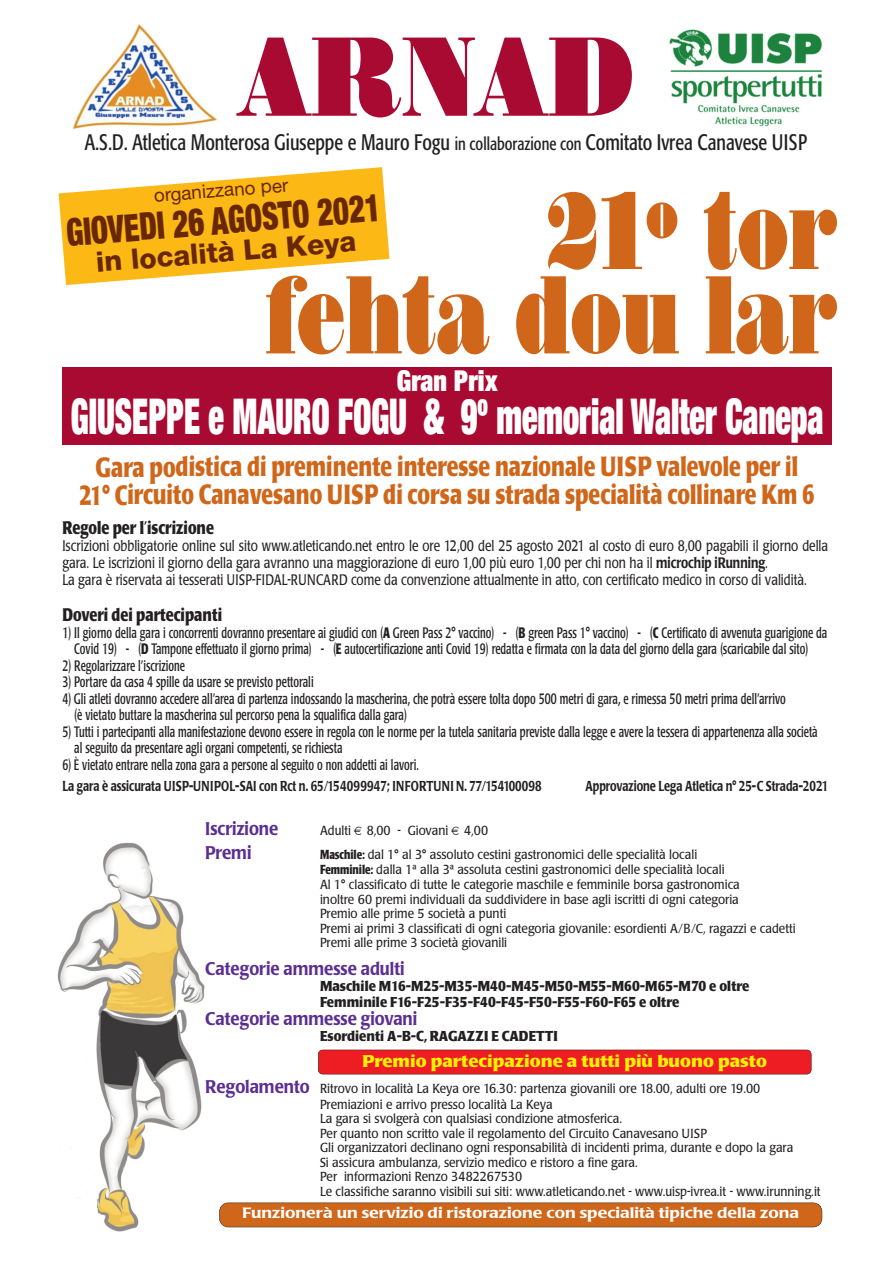
<style>
.page{position:relative;width:893px;height:1263px;background:#fff}
.page>*{position:absolute;margin:0;border:0;box-sizing:border-box;transform-origin:0 0}
.t1{font:117.15px "Thorowgood D";color:#a90a31;scale:.84 1}
.t2{font:115.65px/84.4px "Thorowgood D";color:#cf6619;text-align:right;scale:.73 1}
.t3{font:900 condensed 49.5px "Helvetica Neue LT Std";color:#fff;scale:.65 1}
.t4{font:900 condensed 38.1px "Helvetica Neue LT Std";color:#682700;scale:.8 1}
.t5{font:900 condensed 28.8px "Helvetica Neue LT Std";color:#fff;scale:.9 1}
.t6{font:800 28.2px "Helvetica Neue LT Std";color:#682700}
.t7{font:700 27.45px/27.9px "Poppl Laudatio";color:#cf6619;text-align:center;scale:.76 1}
.t8{font:condensed 22.2px "Formata";color:#231f20;scale:.9 1}
.t9{font:18.75px "Helvetica Neue LT Std";color:#682700}
.t10{font:500 18.15px "Poppl Laudatio";color:#5b2e91;scale:.9 1}
.t11{font:700 18px "Poppl Laudatio";color:#231f20;scale:.79 1}
.t12{font:700 16.8px "Poppl Laudatio";color:#fff101;scale:1.07 1}
.t13{font:condensed 15px/16.5px "Poppl Laudatio";color:#231f20;scale:.79 1}
.t14{font:15px/16.8px "Poppl Laudatio";color:#231f20;scale:.79 1}
.t15{font:500 14.7px "Poppl Laudatio";color:#fff;scale:1.16 1}
.t16{font:700 14.25px/15.8px "Poppl Laudatio";color:#231f20;scale:.9 1}
.t17{font:500 14.25px "Poppl Laudatio";color:#231f20;scale:.76 1}
.t18{font:12.9px/14.5px "Poppl Laudatio";color:#231f20;scale:.9 1}
.s1{font-size:18px}
.s2{font-weight:500}
.s3{font-weight:700}
.s4{font-weight:700;font-stretch:condensed}
.s5{font-weight:500;font-size:18.15px;color:#5b2e91}
</style>
<div class="page">
<img style="left:57px;top:842px;width:148px;height:390px">
<img style="left:669px;top:30px;width:154px;height:97px">
<img style="left:72px;top:24px;width:145px;height:105px">
<svg style="left:59px;top:167px;width:330px;height:118px"></svg>
<div style="left:62px;top:367px;width:770px;height:78px;background:#a90a31"></div>
<div style="left:219px;top:1203px;width:603px;height:24px;background:#cf6619;border-radius:9px"></div>
<div style="left:219px;top:1202px;width:603px;height:25px;border:1px solid #231f20;border-radius:9px"></div>
<div style="left:318px;top:1050px;width:493px;height:24px;background:#ee1d23;border-radius:4px"></div>
<div style="left:318px;top:1050px;width:493px;height:24px;border:1px solid #231f20;border-radius:5px"></div>
<h1 class="t1" style="left:237px;top:35px;width:474px">ARNAD</h1>
<h3 class="t8" style="left:85px;top:133px;width:804px">A.S.D. Atletica Monterosa Giuseppe e Mauro Fogu <span class="s1">in collaborazione con</span> Comitato Ivrea Canavese UISP</h3>
<h3 class="t9" style="left:153px;top:185px;width:136px;rotate:-5deg">organizzano per</h3>
<h2 class="t2" style="left:265px;top:199px;width:784px">21º tor<br>fehta dou lar</h2>
<h3 class="t5" style="left:397px;top:364px;width:113px">Gran Prix</h3>
<h3 class="t3" style="left:71px;top:387px;width:1160px">GIUSEPPE e MAURO FOGU &amp; 9º memorial Walter Canepa</h3>
<h3 class="t4" style="left:64px;top:212px;width:396px;rotate:-5deg">GIOVEDI 26 AGOSTO 2021</h3>
<h3 class="t6" style="left:95px;top:247px;width:262px;rotate:-5deg">in località La Keya</h3>
<h3 class="t7" style="left:79px;top:455px;width:970px">Gara podistica di preminente interesse nazionale UISP valevole per il<br>21° Circuito Canavesano UISP di corsa su strada specialità collinare Km 6</h3>
<h3 class="t11" style="left:62px;top:520px;width:193px">Regole per l’iscrizione</h3>
<p class="t14" style="left:62px;top:539px;width:971px">Iscrizioni obbligatorie online sul sito www.atleticando.net entro le ore 12,00 del 25 agosto 2021 al costo di euro 8,00 pagabili il giorno della gara. Le iscrizioni il giorno della gara avranno una maggiorazione di euro 1,00 più euro 1,00 per chi non ha il <span class="s2">microchip iRunning</span>.<br>La gara è riservata ai tesserati UISP-FIDAL-RUNCARD come da convenzione attualmente in atto, con certificato medico in corso di validità.</p>
<h3 class="t11" style="left:62px;top:607px;width:204px">Doveri dei partecipanti</h3>
<p class="t13" style="left:62px;top:626px;width:970px;text-align:center">1) Il giorno della gara i concorrenti dovranno presentare ai giudici con (<span class="s3">A</span> Green Pass 2° vaccino) - (<span class="s3">B</span> green Pass 1° vaccino) - (<span class="s3">C</span> Certificato di avvenuta guarigione da<br>Covid 19) - (<span class="s3">D</span> Tampone effettuato il giorno prima) - (<span class="s3">E</span> autocertificazione anti Covid 19) redatta e firmata con la data del giorno della gara (scaricabile dal sito)</p>
<p class="t13" style="left:62px;top:659px;width:157px">2) Regolarizzare l’iscrizione</p>
<p class="t13" style="left:62px;top:675px;width:320px">3) Portare da casa 4 spille da usare se previsto pettorali</p>
<p class="t13" style="left:74px;top:692px;width:902px;text-indent:-12px">4) Gli atleti dovranno accedere all’area di partenza indossando la mascherina, che potrà essere tolta dopo 500 metri di gara, e rimessa 50 metri prima dell’arrivo (è vietato buttare la mascherina sul percorso pena la squalifica dalla gara)</p>
<p class="t13" style="left:74px;top:725px;width:942px;text-indent:-12px">5) Tutti i partecipanti alla manifestazione devono essere in regola con le norme per la tutela sanitaria previste dalla legge e avere la tessera di appartenenza alla società al seguito da presentare agli organi competenti, se richiesta</p>
<p class="t13" style="left:62px;top:758px;width:453px">6) È vietato entrare nella zona gara a persone al seguito o non addetti ai lavori.</p>
<p class="t17" style="left:62px;top:780px;width:632px">La gara è assicurata UISP-UNIPOL-SAI con Rct n. 65/154099947; INFORTUNI N. 77/154100098</p>
<p class="t17" style="left:586px;top:780px;width:321px">Approvazione Lega Atletica n° 25-C Strada-2021</p>
<h3 class="t10" style="left:205px;top:821px;width:83px">Iscrizione</h3>
<p class="t18" style="left:320px;top:824px;width:188px">Adulti 8,00 - Giovani 4,00</p>
<h3 class="t10" style="left:205px;top:845px;width:53px">Premi</h3>
<p class="t18" style="left:320px;top:847px;width:451px;line-height:15.9px"><span class="s4">Maschile:</span> dal 1° al 3° assoluto cestini gastronomici delle specialità locali<br><span class="s4">Femminile:</span> dalla 1ª alla 3ª assoluta cestini gastronomici delle specialità locali</p>
<p class="t18" style="left:320px;top:878px;width:530px">Al 1° classificato di tutte le categorie maschile e femminile borsa gastronomica<br>inoltre 60 premi individuali da suddividere in base agli iscritti di ogni categoria<br>Premio alle prime 5 società a punti<br>Premi ai primi 3 classificati di ogni categoria giovanile: esordienti A/B/C, ragazzi e cadetti Premi alle prime 3 società giovanili</p>
<h3 class="t10" style="left:205px;top:961px;width:223px">Categorie ammesse adulti</h3>
<p class="t16" style="left:320px;top:979px;width:478px">Maschile M16-M25-M35-M40-M45-M50-M55-M60-M65-M70 e oltre<br>Femminile F16-F25-F35-F40-F45-F50-F55-F60-F65 e oltre</p>
<h3 class="t10" style="left:205px;top:1011px;width:237px">Categorie ammesse giovani</h3>
<p class="t16" style="left:320px;top:1029px;width:266px">Esordienti A-B-C, RAGAZZI E CADETTI</p>
<p class="t18" style="left:320px;top:1082px;width:491px;line-height:15.8px;text-indent:-115px"><span class="s5">Regolamento</span> Ritrovo in località La Keya ore 16.30: partenza giovanili ore 18.00, adulti ore 19.00<br>Premiazioni e arrivo presso località La Keya</p>
<p class="t18" style="left:320px;top:1113px;width:558px">La gara si svolgerà con qualsiasi condizione atmosferica.<br>Per quanto non scritto vale il regolamento del Circuito Canavesano UISP<br>Gli organizzatori declinano ogni responsabilità di incidenti prima, durante e dopo la gara<br>Si assicura ambulanza, servizio medico e ristoro a fine gara.<br>Per informazioni Renzo 3482267530<br>Le classifiche saranno visibili sui siti: www.atleticando.net - www.uisp-ivrea.it - www.irunning.it</p>
<h3 class="t12" style="left:363px;top:1054px;width:379px">Premio partecipazione a tutti più buono pasto</h3>
<p class="t15" style="left:242px;top:1207px;width:482px">Funzionerà un servizio di ristorazione con specialità tipiche della zona</p>
</div>
